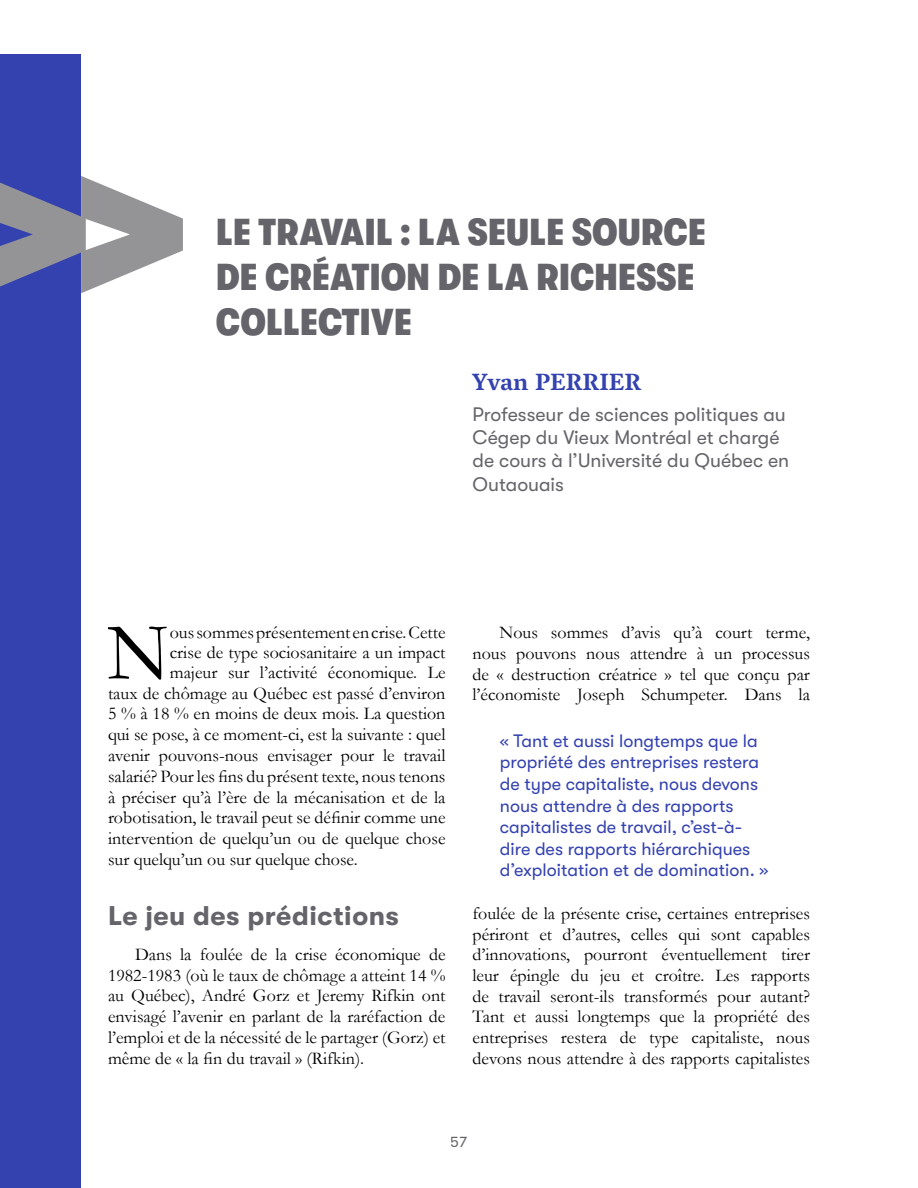
<style>
.page{position:relative;width:918px;height:1188px;background:#fff}
.page>*{position:absolute;margin:0;border:0;box-sizing:border-box;transform-origin:0 0}
.t1{font:700 212.7px "Roboto";color:#949497}
.Corps_de_texte_1er_p{font:81.45px "Garamond";color:#000}
.Chapitre_TITRE{font:900 condensed 37.5px/45px "GT Walsheim";letter-spacing:.01em;color:#64646a}
.Intertitre_1_minuscu{font:700 27px "GT Walsheim";letter-spacing:.02em;color:#64646a}
.Chapitre_Auteurs{font:700 24px "Vesper Libre";color:#3442b0}
.Chapître_Auteurs_fon{font:19.5px/23.4px "GT Walsheim";color:#64646a}
.CORPS_DE_TEXTE{font:18px/20.7px "Garamond";color:#000;text-align:justify}
.Corps_de_texte_1er_p-2{font:18px "Garamond";color:#000}
.Phrases_EXERGUE{font:18px/21.6px "GT Walsheim";color:#3442b0}
.t2{font:15px "GT Walsheim";color:#64646a}
</style>
<div class="page">
<div style="left:0;top:54px;width:81px;height:1134px;background:#3442b0"></div>
<svg style="left:0;top:176px;width:183px;height:118px"></svg>
<h1 class="t1" style="left:-23px;top:74px;width:209px">&gt;&gt;</h1>
<p class="Chapitre_TITRE" style="left:216px;top:209px;width:491px">LE TRAVAIL : LA SEULE SOURCE<br>DE CRÉATION DE LA RICHESSE<br>COLLECTIVE</p>
<p class="Chapitre_Auteurs" style="left:472px;top:368px;width:170px">Yvan PERRIER</p>
<p class="Chapître_Auteurs_fon" style="left:472px;top:402px;width:318px">Professeur de sciences politiques au<br>Cégep du Vieux Montréal et chargé de cours à l’Université du Québec en<br>Outaouais</p>
<p class="Corps_de_texte_1er_p" style="left:107px;top:597px;width:64px">N</p>
<p class="Corps_de_texte_1er_p-2" style="left:170px;top:620px;width:277px">ous sommes présentement en crise. Cette</p>
<p class="Corps_de_texte_1er_p-2" style="left:170px;top:640px;width:277px">crise de type sociosanitaire a un impact</p>
<p class="Corps_de_texte_1er_p-2" style="left:170px;top:660px;width:277px">majeur sur l’activité économique. Le</p>
<p class="Corps_de_texte_1er_p-2" style="left:108px;top:681px;width:339px">taux de chômage au Québec est passé d’environ</p>
<p class="Corps_de_texte_1er_p-2" style="left:108px;top:702px;width:339px">5 % à 18 % en moins de deux mois. La question</p>
<p class="Corps_de_texte_1er_p-2" style="left:108px;top:722px;width:339px">qui se pose, à ce moment-ci, est la suivante : quel</p>
<p class="Corps_de_texte_1er_p-2" style="left:108px;top:743px;width:339px">avenir pouvons-nous envisager pour le travail</p>
<p class="Corps_de_texte_1er_p-2" style="left:108px;top:764px;width:339px">salarié? Pour les fins du présent texte, nous tenons</p>
<p class="Corps_de_texte_1er_p-2" style="left:108px;top:785px;width:339px">à préciser qu’à l’ère de la mécanisation et de la</p>
<p class="Corps_de_texte_1er_p-2" style="left:108px;top:806px;width:339px">robotisation, le travail peut se définir comme une</p>
<p class="Corps_de_texte_1er_p-2" style="left:108px;top:826px;width:339px">intervention de quelqu’un ou de quelque chose</p>
<p class="Corps_de_texte_1er_p-2" style="left:108px;top:847px;width:251px">sur quelqu’un ou sur quelque chose.</p>
<p class="Intertitre_1_minuscu" style="left:108px;top:901px;width:293px">Le jeu des prédictions</p>
<p class="CORPS_DE_TEXTE" style="left:108px;top:943px;width:339px;text-indent:27px">Dans la foulée de la crise économique de 1982-1983 (où le taux de chômage a atteint 14 % au Québec), André Gorz et Jeremy Rifkin ont envisagé l’avenir en parlant de la raréfaction de l’emploi et de la nécessité de le partager (Gorz) et même de « la fin du travail » (Rifkin).</p>
<p class="CORPS_DE_TEXTE" style="left:472px;top:622px;width:339px;text-indent:27px">Nous sommes d’avis qu’à court terme, nous pouvons nous attendre à un processus de « destruction créatrice » tel que conçu par l’économiste Joseph Schumpeter. Dans la</p>
<p class="Phrases_EXERGUE" style="left:500px;top:730px;width:270px">« Tant et aussi longtemps que la propriété des entreprises restera de type capitaliste, nous devons nous attendre à des rapports capitalistes de travail, c’est-à&shy;dire des rapports hiérarchiques d’exploitation et de domination. »</p>
<p class="CORPS_DE_TEXTE" style="left:472px;top:902px;width:339px">foulée de la présente crise, certaines entreprises périront et d’autres, celles qui sont capables d’innovations, pourront éventuellement tirer leur épingle du jeu et croître. Les rapports de travail seront-ils transformés pour autant?<br>Tant et aussi longtemps que la propriété des entreprises restera de type capitaliste, nous devons nous attendre à des rapports capitalistes</p>
<p class="t2" style="left:451px;top:1133px;width:18px">57</p>
</div>
